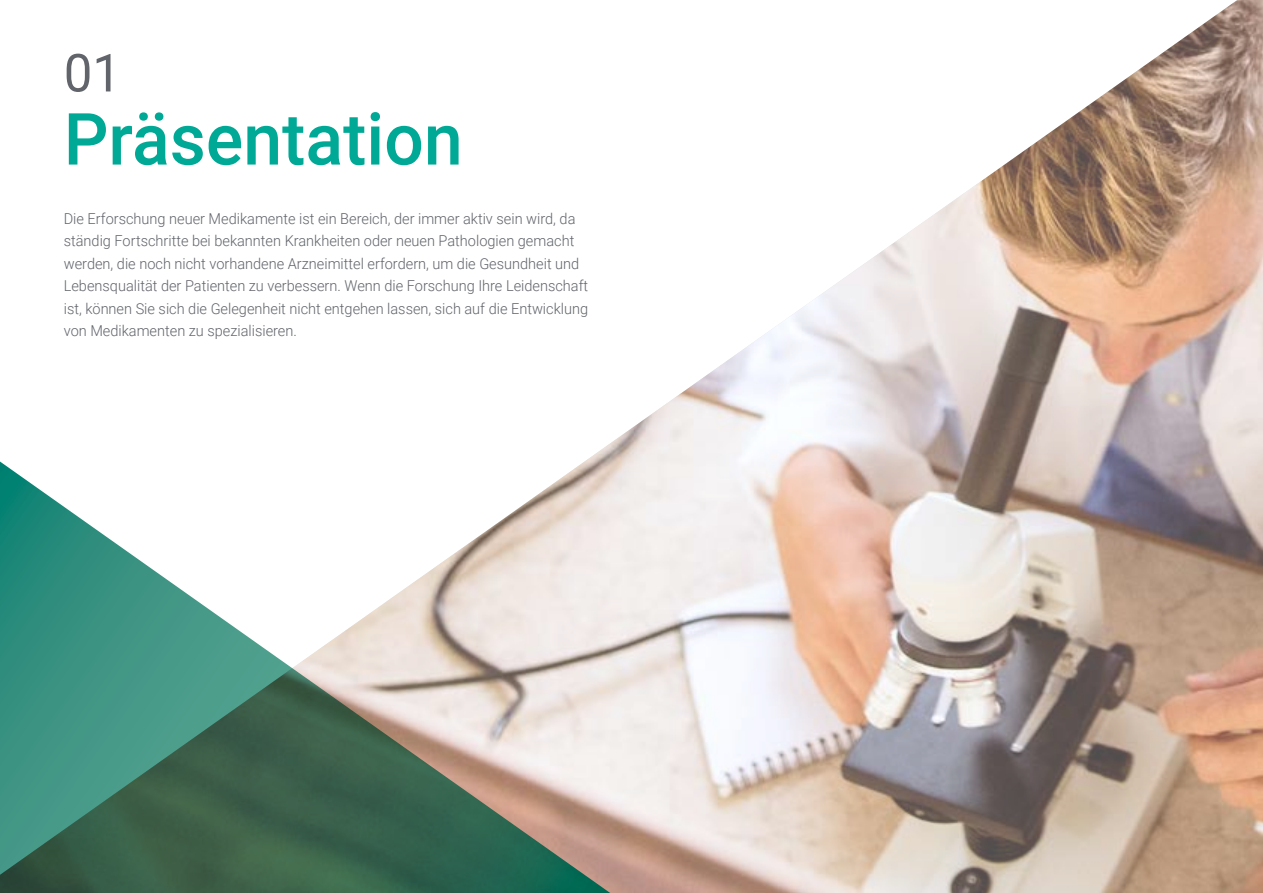
<style>
.page{position:relative;width:1263px;height:893px;background:#fff}
.page>*{position:absolute;margin:0;border:0;box-sizing:border-box;transform-origin:0 0}
.t1{font:500 72px "Roboto";color:#00a996}
.t2{font:52.5px "Roboto";color:#61646a}
.t3{font:300 15px/22.5px "Roboto";color:#61646a}
</style>
<div class="page">
<img style="left:607px;top:0;width:656px;height:893px">
<svg style="left:0;top:446px;width:640px;height:447px"></svg>
<h2 class="t2" style="left:64px;top:36px;width:59px">01</h2>
<h1 class="t1" style="left:64px;top:89px;width:400px">Präsentation</h1>
<p class="t3" style="left:64px;top:207px;width:526px">Die Erforschung neuer Medikamente ist ein Bereich, der immer aktiv sein wird, da ständig Fortschritte bei bekannten Krankheiten oder neuen Pathologien gemacht werden, die noch nicht vorhandene Arzneimittel erfordern, um die Gesundheit und Lebensqualität der Patienten zu verbessern. Wenn die Forschung Ihre Leidenschaft ist, können Sie sich die Gelegenheit nicht entgehen lassen, sich auf die Entwicklung von Medikamenten zu spezialisieren.</p>
</div>
